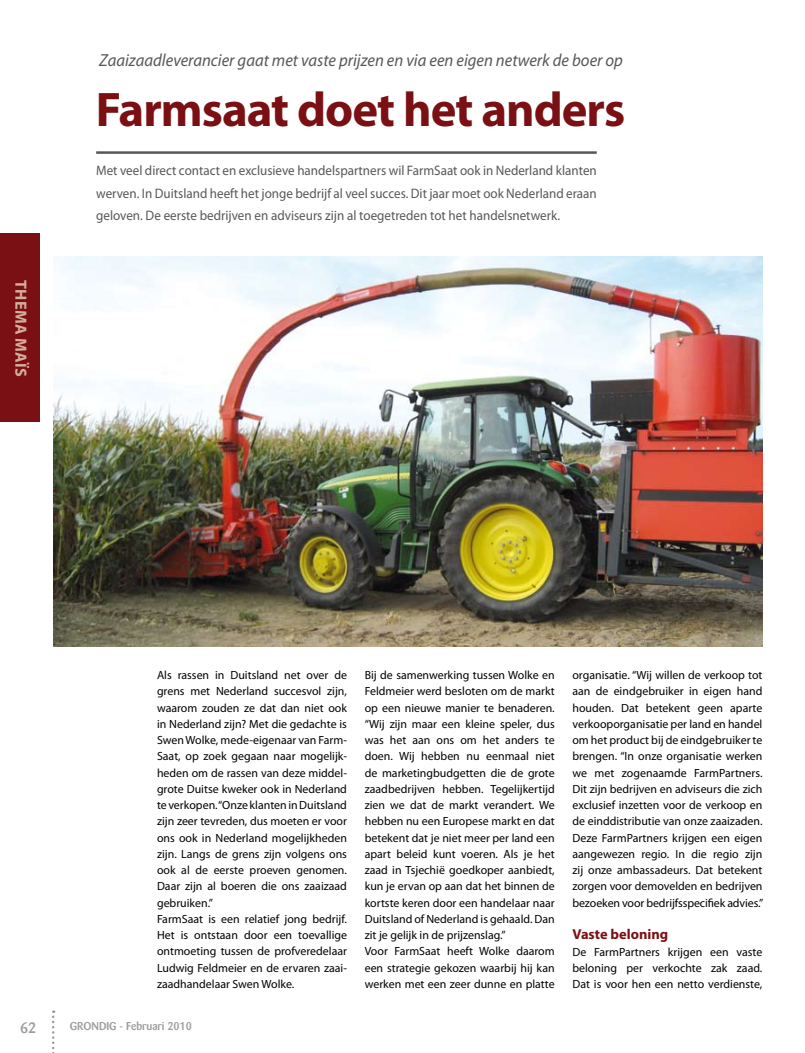
<style>
.page{position:relative;width:805px;height:1053px;background:#fff}
.page>*{position:absolute;margin:0;border:0;box-sizing:border-box;transform-origin:0 0}
.t1{font:700 48.75px "Myriad Pro";letter-spacing:-.02em;color:#7a1013}
.t2{font:italic 17.5px "Myriad Pro";color:#58585a;scale:.95 1}
.t3{font:700 16.25px "Myriad Pro";letter-spacing:.02em;color:#d5ab9a}
.t4{font:500 15px "Barmeno Pro";color:#9c9d9f}
.t5{font:700 14.38px "Myriad Pro";color:#7a1013}
.t6{font:13.75px/22.5px "Myriad Pro";color:#58585a;text-align:justify;scale:.95 1}
.t7{font:11.88px/16.2px "Myriad Pro";color:#000}
.t8{font:500 11.25px "Barmeno Pro";color:#9c9d9f}
</style>
<div class="page">
<hr style="left:96px;top:151px;width:500px;height:3px;background:#58585a">
<img style="left:53px;top:256px;width:709px;height:390px">
<svg style="left:52px;top:1010px;width:2px;height:43px"></svg>
<div style="left:0;top:234px;width:39px;height:188px;background:#7a1013"></div>
<h2 class="t2" style="left:99px;top:50px;width:552px">Zaaizaadleverancier gaat met vaste prijzen en via een eigen netwerk de boer op</h2>
<h1 class="t1" style="left:96px;top:78px;width:531px">Farmsaat doet het anders</h1>
<h3 class="t3" style="left:32px;top:280px;width:98px;rotate:90deg">thema maïs</h3>
<p class="t6" style="left:96px;top:159px;width:528px">Met veel direct contact en exclusieve handelspartners wil FarmSaat ook in Nederland klanten werven. In Duitsland heeft het jonge bedrijf al veel succes. Dit jaar moet ook Nederland eraan geloven. De eerste bedrijven en adviseurs zijn al toegetreden tot het handelsnetwerk.</p>
<p class="t7" style="left:157px;top:666px;width:191px">Als rassen in Duitsland net over de grens met Nederland succesvol zijn, waarom zouden ze dat dan niet ook in Nederland zijn? Met die gedachte is Swen Wolke, mede-eigenaar van Farm-Saat, op zoek gegaan naar mogelijk&shy;heden om de rassen van deze middel&shy;grote Duitse kweker ook in Nederland te verkopen. “Onze klanten in Duitsland zijn zeer tevreden, dus moeten er voor ons ook in Nederland mogelijkheden zijn. Langs de grens zijn volgens ons ook al de eerste proeven genomen.<br>Daar zijn al boeren die ons zaaizaad gebruiken.”<br>FarmSaat is een relatief jong bedrijf.<br>Het is ontstaan door een toevallige ontmoeting tussen de profveredelaar Ludwig Feldmeier en de ervaren zaai&shy;zaadhandelaar Swen Wolke.</p>
<p class="t7" style="left:364px;top:666px;width:191px">Bij de samenwerking tussen Wolke en Feldmeier werd besloten om de markt op een nieuwe manier te benaderen. “Wij zijn maar een kleine speler, dus was het aan ons om het anders te doen. Wij hebben nu eenmaal niet de marketingbudgetten die de grote zaadbedrijven hebben. Tegelijkertijd zien we dat de markt verandert. We hebben nu een Europese markt en dat betekent dat je niet meer per land een apart beleid kunt voeren. Als je het zaad in Tsjechië goedkoper aanbiedt, kun je ervan op aan dat het binnen de kortste keren door een handelaar naar Duitsland of Nederland is gehaald. Dan zit je gelijk in de prijzenslag.”<br>Voor FarmSaat heeft Wolke daarom een strategie gekozen waarbij hij kan werken met een zeer dunne en platte</p>
<p class="t7" style="left:572px;top:666px;width:192px;text-align:justify">organisatie. “Wij willen de verkoop tot aan de eindgebruiker in eigen hand houden. Dat betekent geen aparte verkooporganisatie per land en handel om het product bij de eindgebruiker te brengen. “In onze organisatie werken we met zogenaamde FarmPartners.<br>Dit zijn bedrijven en adviseurs die zich exclusief inzetten voor de verkoop en de einddistributie van onze zaaizaden.<br>Deze FarmPartners krijgen een eigen aangewezen regio. In die regio zijn zij onze ambassadeurs. Dat betekent zorgen voor demovelden en bedrijven bezoeken voor bedrijfsspecifiek advies.”</p>
<p class="t5" style="left:572px;top:925px;width:97px">Vaste beloning</p>
<p class="t7" style="left:572px;top:943px;width:191px;text-align:justify">De FarmPartners krijgen een vaste beloning per verkochte zak zaad.<br>Dat is voor hen een netto verdienste,</p>
<p class="t4" style="left:20px;top:1017px;width:18px">62</p>
<p class="t8" style="left:70px;top:1018px;width:123px">GRONDIG - Februari 2010</p>
</div>
